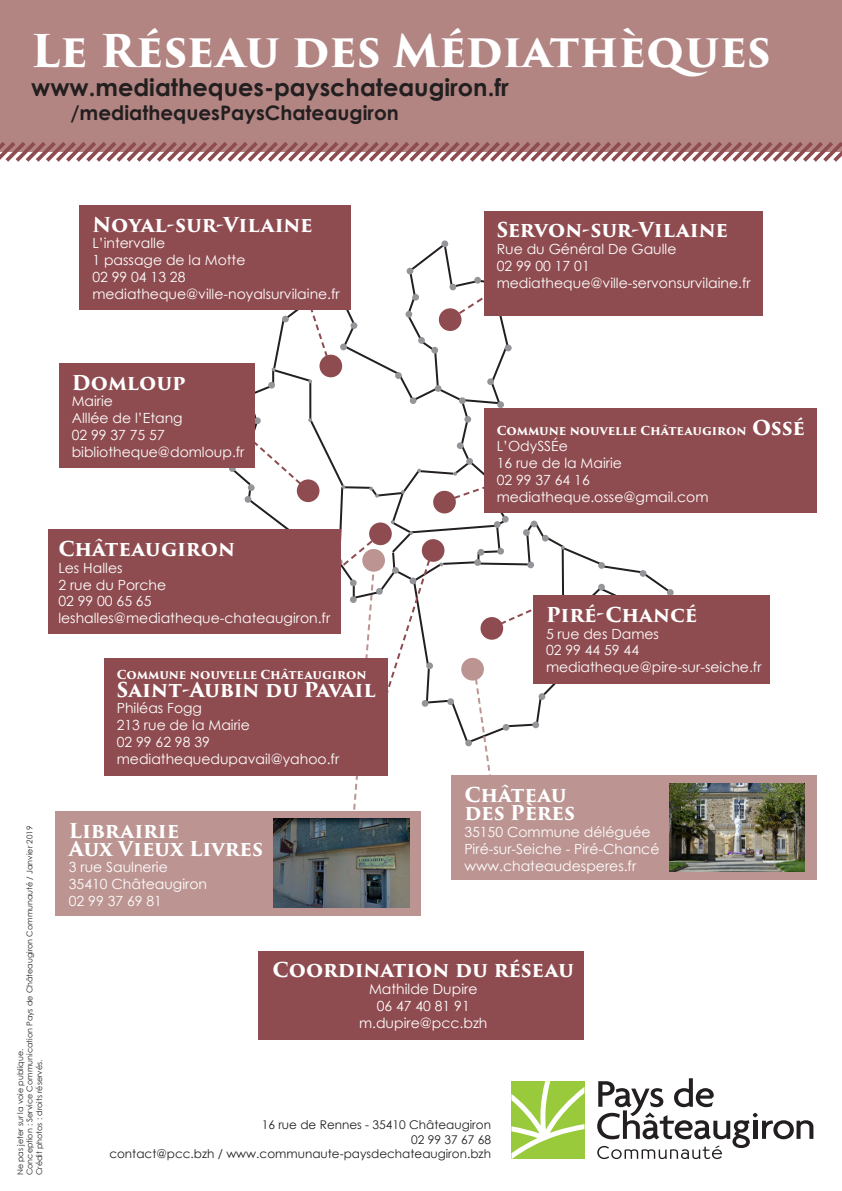
<style>
.page{position:relative;width:842px;height:1191px;background:#fff}
.page>*{position:absolute;margin:0;border:0;box-sizing:border-box;transform-origin:0 0}
.t1{font:700 44px "Trajan Pro 3";letter-spacing:-.01em;color:#fff}
.t2{font:700 24px "Century Gothic";color:#231f20}
.t3{font:700 20px "Trajan Pro 3";letter-spacing:-.005em;color:#fff}
.t4{font:700 20px "Century Gothic";color:#231f20}
.t5{font:14px "Century Gothic";color:#fff}
.t6{font:12px "Century Gothic";color:#231f20}
.t7{font:700 12px "Trajan Pro 3";letter-spacing:-.005em;color:#fff}
.t8{font:8px "Century Gothic";color:#231f20}
.s1{font-size:20px}
</style>
<div class="page">
<div style="left:0;top:0;width:842px;height:152px;background:#b28583"></div>
<svg style="left:0;top:142px;width:842px;height:20px"></svg>
<div style="left:80px;top:205px;width:271px;height:105px;background:#8f4c50"></div>
<div style="left:484px;top:211px;width:278px;height:104px;background:#8f4c50"></div>
<div style="left:59px;top:363px;width:195px;height:104px;background:#8f4c50"></div>
<div style="left:484px;top:408px;width:332px;height:105px;background:#8f4c50"></div>
<div style="left:48px;top:530px;width:292px;height:104px;background:#8f4c50"></div>
<div style="left:533px;top:595px;width:237px;height:89px;background:#8f4c50"></div>
<div style="left:104px;top:658px;width:283px;height:117px;background:#8f4c50"></div>
<div style="left:56px;top:811px;width:365px;height:104px;background:#bc9592"></div>
<img style="left:274px;top:851px;width:135px;height:56px">
<div style="left:451px;top:775px;width:365px;height:105px;background:#bc9592"></div>
<img style="left:669px;top:783px;width:135px;height:89px">
<div style="left:258px;top:951px;width:326px;height:88px;background:#8f4c50"></div>
<svg style="left:511px;top:1081px;width:73px;height:78px"></svg>
<svg style="left:597px;top:1078px;width:216px;height:81px"></svg>
<svg style="left:229px;top:240px;width:444px;height:611px"></svg>
<div style="left:480px;top:617px;width:23px;height:22px;background:#8f4c50;border-radius:50%"></div>
<p class="t1" style="left:31px;top:18px;width:741px">Le Réseau des Médiathèques</p>
<p class="t2" style="left:31px;top:69px;width:479px">www.mediatheques-payschateaugiron.fr</p>
<p class="t4" style="left:70px;top:97px;width:330px">/mediathequesPaysChateaugiron</p>
<p class="t3" style="left:92px;top:209px;width:222px">Noyal-sur-Vilaine</p>
<p class="t5" style="left:92px;top:234px;width:74px">L’intervalle</p>
<p class="t5" style="left:92px;top:250px;width:155px">1 passage de la Motte</p>
<p class="t5" style="left:92px;top:267px;width:95px">02 99 04 13 28</p>
<p class="t5" style="left:92px;top:284px;width:249px">mediatheque@ville-noyalsurvilaine.fr</p>
<p class="t3" style="left:72px;top:367px;width:115px">Domloup</p>
<p class="t5" style="left:72px;top:391px;width:43px">Mairie</p>
<p class="t5" style="left:72px;top:408px;width:112px">Alllée de l’Etang</p>
<p class="t5" style="left:72px;top:425px;width:95px">02 99 37 75 57</p>
<p class="t5" style="left:72px;top:442px;width:174px">bibliotheque@domloup.fr</p>
<p class="t3" style="left:497px;top:215px;width:233px">Servon-sur-Vilaine</p>
<p class="t5" style="left:497px;top:239px;width:181px">Rue du Général De Gaulle</p>
<p class="t5" style="left:497px;top:256px;width:95px">02 99 00 17 01</p>
<p class="t5" style="left:497px;top:273px;width:255px">mediatheque@ville-servonsurvilaine.fr</p>
<p class="t7" style="left:497px;top:421px;width:310px">Commune nouvelle Châteaugiron <span class="s1">Ossé</span></p>
<p class="t5" style="left:497px;top:436px;width:73px">L’OdySSÉe</p>
<p class="t5" style="left:497px;top:453px;width:127px">16 rue de la Mairie</p>
<p class="t5" style="left:497px;top:470px;width:95px">02 99 37 64 16</p>
<p class="t5" style="left:497px;top:487px;width:213px">mediatheque.osse@gmail.com</p>
<p class="t8" style="left:24px;top:1175px;width:351px;rotate:-90deg">Conception : Service Communication Pays de Châteaugiron Communauté / Janvier 2019</p>
<p class="t8" style="left:15px;top:1175px;width:128px;rotate:-90deg">Ne pas jeter sur la voie publique.</p>
<p class="t8" style="left:34px;top:1175px;width:117px;rotate:-90deg">Crédit photos : droits réservés.</p>
<p class="t3" style="left:58px;top:534px;width:178px">Châteaugiron</p>
<p class="t5" style="left:58px;top:558px;width:66px">Les Halles</p>
<p class="t5" style="left:58px;top:575px;width:109px">2 rue du Porche</p>
<p class="t5" style="left:58px;top:591px;width:95px">02 99 00 65 65</p>
<p class="t5" style="left:58px;top:608px;width:273px">leshalles@mediatheque-chateaugiron.fr</p>
<p class="t3" style="left:546px;top:599px;width:153px">Piré-Chancé</p>
<p class="t5" style="left:546px;top:624px;width:114px">5 rue des Dames</p>
<p class="t5" style="left:546px;top:640px;width:95px">02 99 44 59 44</p>
<p class="t5" style="left:546px;top:657px;width:217px">mediatheque@pire-sur-seiche.fr</p>
<p class="t7" style="left:117px;top:665px;width:251px">Commune nouvelle Châteaugiron</p>
<p class="t3" style="left:117px;top:674px;width:260px">Saint-Aubin du Pavail</p>
<p class="t5" style="left:117px;top:698px;width:87px">Philéas Fogg</p>
<p class="t5" style="left:117px;top:715px;width:134px">213 rue de la Mairie</p>
<p class="t5" style="left:117px;top:732px;width:95px">02 99 62 98 39</p>
<p class="t5" style="left:117px;top:749px;width:224px">mediathequedupavail@yahoo.fr</p>
<p class="t3" style="left:69px;top:815px;width:112px">Librairie</p>
<p class="t3" style="left:69px;top:833px;width:196px">Aux Vieux Livres</p>
<p class="t5" style="left:69px;top:857px;width:100px">3 rue Saulnerie</p>
<p class="t5" style="left:69px;top:874px;width:140px">35410 Châteaugiron</p>
<p class="t5" style="left:69px;top:891px;width:95px">02 99 37 69 81</p>
<p class="t3" style="left:464px;top:780px;width:104px">Château</p>
<p class="t3" style="left:464px;top:798px;width:112px">des Pères</p>
<p class="t5" style="left:464px;top:822px;width:188px">35150 Commune déléguée</p>
<p class="t5" style="left:464px;top:839px;width:197px">Piré-sur-Seiche - Piré-Chancé</p>
<p class="t5" style="left:464px;top:855px;width:173px">www.chateaudesperes.fr</p>
<p class="t3" style="left:273px;top:955px;width:303px">Coordination du réseau</p>
<p class="t5" style="left:369px;top:979px;width:110px">Mathilde Dupire</p>
<p class="t5" style="left:377px;top:996px;width:95px">06 47 40 81 91</p>
<p class="t5" style="left:359px;top:1013px;width:130px">m.dupire@pcc.bzh</p>
<p class="t6" style="left:262px;top:1116px;width:231px">16 rue de Rennes - 35410 Châteaugiron</p>
<p class="t6" style="left:411px;top:1131px;width:81px">02 99 37 67 68</p>
<p class="t6" style="left:109px;top:1145px;width:383px">contact@pcc.bzh / www.communaute-paysdechateaugiron.bzh</p>
</div>
